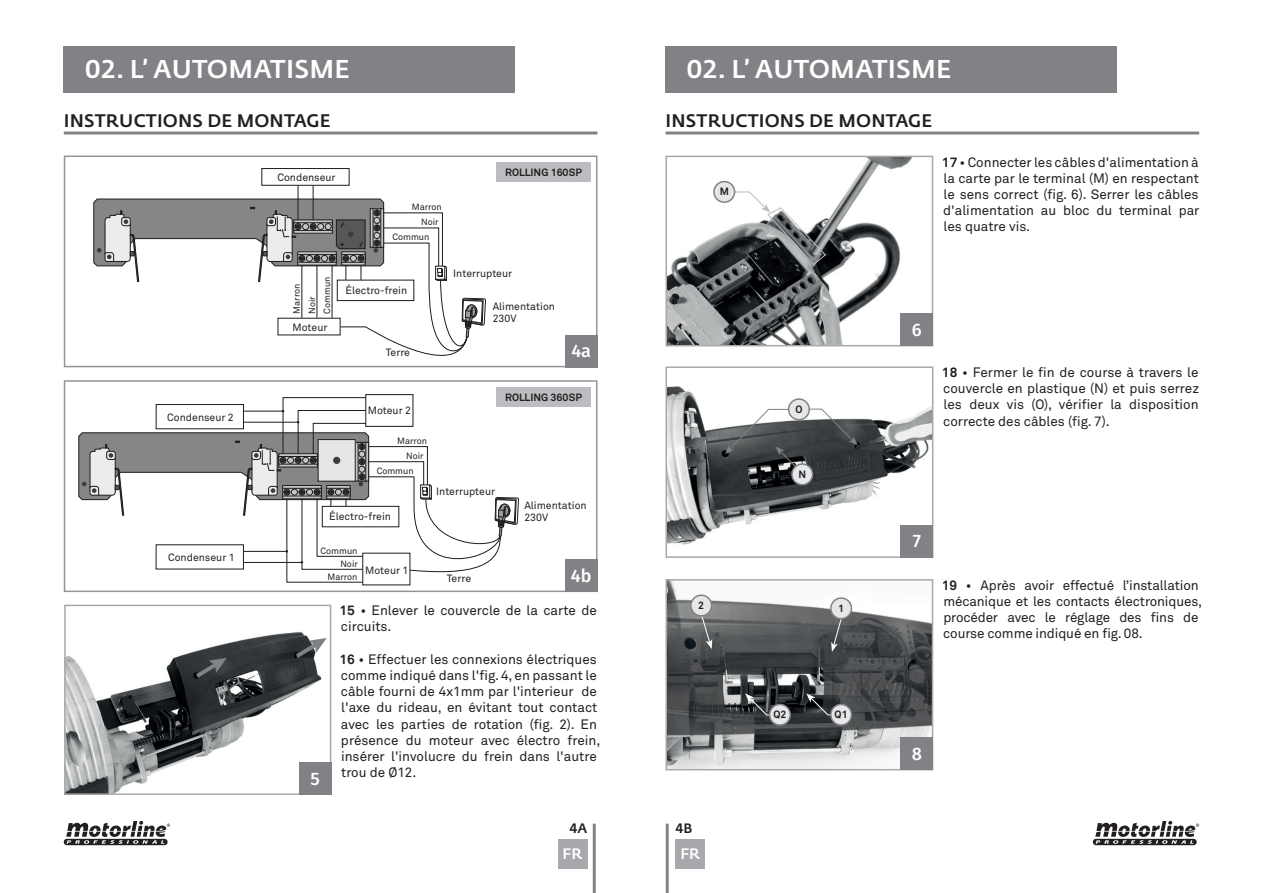
<style>
.page{position:relative;width:1263px;height:893px;background:#fff}
.page>*{position:absolute;margin:0;border:0;box-sizing:border-box;transform-origin:0 0}
.t1{font:500 25.5px "Fedra Sans Std";letter-spacing:.01em;color:#fff}
.t2{font:500 18px "Fedra Sans Std";letter-spacing:.01em;color:#231f20}
.t3{font:500 18px "Fira Sans";color:#fff}
.t4{font:500 15px "Fedra Sans Std";color:#fff}
.t5{font:13.5px/16.2px "Akkurat Pro";color:#231f20}
.t6{font:500 13.5px "Fedra Sans Std";color:#231f20}
.t7{font:10.5px/12.6px "Akkurat Pro";color:#231f20}
.t8{font:700 10.5px "Akkurat Pro";color:#231f20}
.t9{font:9px/15.3px "Akkurat Pro";color:#231f20}
.s1{font-weight:700}
</style>
<div class="page">
<div style="left:665px;top:47px;width:452px;height:46px;background:#808285"></div>
<div style="left:64px;top:47px;width:451px;height:46px;background:#808285"></div>
<hr style="left:665px;top:132px;width:534px;height:3px;background:#808285">
<hr style="left:64px;top:132px;width:533px;height:3px;background:#808285">
<hr style="left:593px;top:824px;width:3px;height:69px;background:#808285">
<hr style="left:666px;top:824px;width:3px;height:69px;background:#808285">
<div style="left:675px;top:839px;width:30px;height:30px;background:#a8a9ad"></div>
<div style="left:558px;top:839px;width:29px;height:30px;background:#a8a9ad"></div>
<svg style="left:93px;top:162px;width:498px;height:194px"></svg>
<div style="left:64px;top:156px;width:533px;height:211px;border:2px solid #939598"></div>
<svg style="left:78px;top:397px;width:441px;height:187px"></svg>
<div style="left:64px;top:380px;width:533px;height:212px;border:2px solid #939598"></div>
<img style="left:668px;top:159px;width:262px;height:184px">
<div style="left:665px;top:156px;width:268px;height:190px;border:2px solid #a8a9ad"></div>
<img style="left:67px;top:632px;width:255px;height:160px">
<div style="left:64px;top:605px;width:267px;height:190px;border:2px solid #a8a9ad"></div>
<div style="left:714px;top:182px;width:21px;height:20px;background:#e6e7e9;border-radius:50%"></div>
<div style="left:713px;top:181px;width:22px;height:22px;border:2px solid #808285;border-radius:50%"></div>
<div style="left:299px;top:762px;width:32px;height:33px;background:#808285"></div>
<div style="left:565px;top:559px;width:32px;height:33px;background:#808285"></div>
<div style="left:900px;top:314px;width:33px;height:32px;background:#808285"></div>
<svg style="left:725px;top:191px;width:101px;height:74px"></svg>
<img style="left:668px;top:386px;width:262px;height:159px">
<div style="left:665px;top:366px;width:268px;height:192px;border:2px solid #a8a9ad"></div>
<svg style="left:725px;top:408px;width:133px;height:65px"></svg>
<div style="left:789px;top:399px;width:20px;height:21px;background:#e6e7e9;border-radius:50%"></div>
<div style="left:788px;top:398px;width:22px;height:22px;border:2px solid #808285;border-radius:50%"></div>
<div style="left:792px;top:464px;width:20px;height:21px;background:#e6e7e9;border-radius:50%"></div>
<div style="left:791px;top:463px;width:22px;height:22px;border:2px solid #808285;border-radius:50%"></div>
<div style="left:900px;top:525px;width:33px;height:32px;background:#808285"></div>
<img style="left:668px;top:582px;width:262px;height:185px">
<div style="left:665px;top:579px;width:268px;height:191px;border:2px solid #a8a9ad"></div>
<div style="left:900px;top:737px;width:33px;height:33px;background:#808285"></div>
<svg style="left:745px;top:693px;width:34px;height:23px"></svg>
<svg style="left:806px;top:693px;width:34px;height:23px"></svg>
<div style="left:770px;top:704px;width:20px;height:21px;background:#e6e7e9;border-radius:50%"></div>
<div style="left:769px;top:704px;width:22px;height:22px;border:2px solid #808285;border-radius:50%"></div>
<div style="left:831px;top:704px;width:20px;height:21px;background:#e6e7e9;border-radius:50%"></div>
<div style="left:830px;top:704px;width:22px;height:22px;border:2px solid #808285;border-radius:50%"></div>
<svg style="left:696px;top:599px;width:16px;height:50px"></svg>
<svg style="left:831px;top:614px;width:13px;height:38px"></svg>
<div style="left:691px;top:595px;width:20px;height:21px;background:#e6e7e9;border-radius:50%"></div>
<div style="left:690px;top:594px;width:22px;height:23px;border:2px solid #808285;border-radius:50%"></div>
<div style="left:831px;top:598px;width:20px;height:21px;background:#e6e7e9;border-radius:50%"></div>
<div style="left:830px;top:597px;width:22px;height:22px;border:2px solid #808285;border-radius:50%"></div>
<div style="left:565px;top:335px;width:32px;height:32px;background:#808285"></div>
<div style="left:496px;top:387px;width:94px;height:20px;background:#bcbdc0"></div>
<div style="left:496px;top:162px;width:94px;height:20px;background:#bcbdc0"></div>
<svg style="left:196px;top:658px;width:64px;height:31px;background:#494c4e"></svg>
<svg style="left:296px;top:638px;width:31px;height:20px"></svg>
<svg style="left:1093px;top:821px;width:106px;height:24px"></svg>
<svg style="left:64px;top:821px;width:106px;height:24px"></svg>
<h1 class="t1" style="left:85px;top:53px;width:266px">02. L’ AUTOMATISME</h1>
<h1 class="t1" style="left:687px;top:53px;width:266px">02. L’ AUTOMATISME</h1>
<h2 class="t2" style="left:64px;top:110px;width:268px">INSTRUCTIONS DE MONTAGE</h2>
<h2 class="t2" style="left:666px;top:110px;width:268px">INSTRUCTIONS DE MONTAGE</h2>
<p class="t7" style="left:167px;top:411px;width:68px">Condenseur 2</p>
<p class="t7" style="left:168px;top:552px;width:68px">Condenseur 1</p>
<p class="t7" style="left:277px;top:171px;width:60px">Condenseur</p>
<p class="t9" style="left:412px;top:199px;width:31px">Marron</p>
<p class="t9" style="left:421px;top:215px;width:19px">Noir</p>
<p class="t9" style="left:392px;top:230px;width:39px">Commun</p>
<p class="t8" style="left:505px;top:166px;width:78px">ROLLING 160SP</p>
<p class="t9" style="left:289px;top:314px;width:39px;rotate:-90deg">Marron<br>Noir<br>Commun</p>
<p class="t7" style="left:293px;top:321px;width:36px">Moteur</p>
<p class="t7" style="left:345px;top:284px;width:63px">Électro-frein</p>
<p class="t7" style="left:386px;top:346px;width:26px">Terre</p>
<p class="t7" style="left:368px;top:405px;width:45px">Moteur 2</p>
<p class="t9" style="left:397px;top:434px;width:31px">Marron</p>
<p class="t9" style="left:377px;top:449px;width:49px;text-indent:29px">Noir<br>Commun</p>
<p class="t7" style="left:453px;top:267px;width:60px">Interrupteur</p>
<p class="t7" style="left:493px;top:300px;width:64px">Alimentation<br>230V</p>
<h2 class="t3" style="left:571px;top:337px;width:21px">4a</h2>
<p class="t8" style="left:505px;top:391px;width:78px">ROLLING 360SP</p>
<p class="t7" style="left:436px;top:486px;width:60px">Interrupteur</p>
<p class="t7" style="left:329px;top:511px;width:63px">Électro-frein</p>
<p class="t9" style="left:320px;top:543px;width:39px">Commun</p>
<p class="t9" style="left:340px;top:556px;width:19px">Noir</p>
<p class="t9" style="left:328px;top:569px;width:31px">Marron</p>
<p class="t7" style="left:365px;top:564px;width:45px">Moteur 1</p>
<p class="t7" style="left:447px;top:572px;width:26px">Terre</p>
<p class="t7" style="left:524px;top:499px;width:64px">Alimentation<br>230V</p>
<h2 class="t3" style="left:571px;top:561px;width:22px">4b</h2>
<h2 class="t3" style="left:310px;top:764px;width:11px">5</h2>
<p class="t5" style="left:340px;top:603px;width:259px"><span class="s1">15</span> • Enlever le couvercle de la carte de circuits.</p>
<p class="t5" style="left:340px;top:651px;width:262px"><span class="s1">16</span> • Effectuer les connexions électriques comme indiqué dans l'fig. 4, en passant le câble fourni de 4x1mm par l'interieur de l'axe du rideau, en évitant tout contact avec les parties de rotation (fig. 2). En présence du moteur avec électro frein, insérer l'involucre du frein dans l'autre trou de Ø12.</p>
<p class="t8" style="left:720px;top:185px;width:11px">M</p>
<p class="t8" style="left:795px;top:403px;width:9px">O</p>
<p class="t8" style="left:798px;top:468px;width:9px">N</p>
<p class="t8" style="left:698px;top:599px;width:7px">2</p>
<p class="t8" style="left:838px;top:602px;width:7px">1</p>
<p class="t8" style="left:773px;top:708px;width:15px">Q2</p>
<p class="t8" style="left:835px;top:708px;width:15px">Q1</p>
<p class="t6" style="left:569px;top:820px;width:19px">4A</p>
<p class="t6" style="left:675px;top:820px;width:19px">4B</p>
<p class="t4" style="left:563px;top:845px;width:21px">FR</p>
<p class="t4" style="left:680px;top:845px;width:21px">FR</p>
<p class="t6" style="left:569px;top:820px;width:10px">5</p>
<p class="t6" style="left:675px;top:820px;width:10px">5</p>
<p class="t5" style="left:942px;top:154px;width:259px;text-align:justify"><span class="s1">17</span> • Connecter les câbles d'alimentation à la carte par le terminal (M) en respectant le sens correct (fig. 6). Serrer les câbles d'alimentation au bloc du terminal par les quatre vis.</p>
<h2 class="t3" style="left:912px;top:315px;width:11px">6</h2>
<p class="t5" style="left:942px;top:364px;width:259px;text-align:justify"><span class="s1">18</span> • Fermer le fin de course à travers le couvercle en plastique (N) et puis serrez les deux vis (O), vérifier la disposition correcte des câbles (fig. 7).</p>
<h2 class="t3" style="left:913px;top:527px;width:10px">7</h2>
<p class="t5" style="left:942px;top:577px;width:262px"><span class="s1">19</span> • Après avoir effectué l’installation mécanique et les contacts électroniques, procéder avec le réglage des fins de course comme indiqué en fig. 08.</p>
<h2 class="t3" style="left:912px;top:739px;width:12px">8</h2>
</div>
